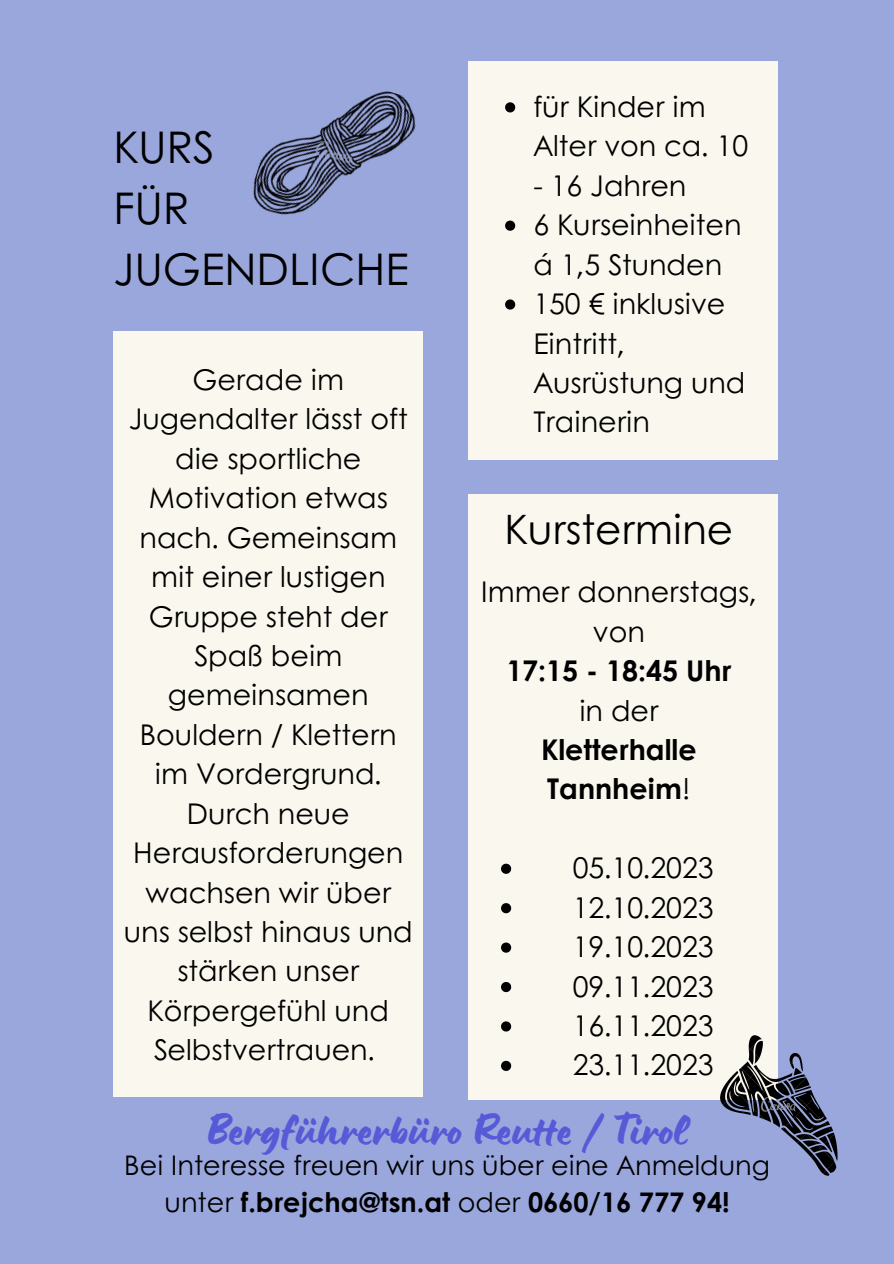
<style>
.page{position:relative;width:894px;height:1264px;background:#fff}
.page>*{position:absolute;margin:0;border:0;box-sizing:border-box;transform-origin:0 0}
.t1{font:49.5px "Lumios Brush";color:#575ad6}
.t2{font:43.65px/60.8px "Century Gothic";color:#000}
.t3{font:40.5px "Century Gothic";color:#000}
.t4{font:28.5px/39.5px "Century Gothic";color:#000}
.t5{font:700 28.5px "Century Gothic";color:#000}
.t6{font:27px/37.2px "Century Gothic";color:#000;text-align:center}
.s1{font-weight:400}
.s2{font-weight:700}
</style>
<div class="page">
<div style="left:0;top:0;width:893px;height:1263px;background:#9aa7dd"></div>
<div style="left:468px;top:61px;width:309px;height:398px;background:#faf8ee"></div>
<div style="left:468px;top:494px;width:309px;height:605px;background:#faf8ee"></div>
<div style="left:113px;top:331px;width:310px;height:766px;background:#faf8ee"></div>
<img style="left:253px;top:91px;width:163px;height:124px">
<img style="left:718px;top:1035px;width:119px;height:140px">
<svg style="left:501px;top:863px;width:10px;height:10px"></svg>
<svg style="left:501px;top:903px;width:10px;height:10px"></svg>
<svg style="left:501px;top:942px;width:10px;height:10px"></svg>
<svg style="left:501px;top:982px;width:10px;height:10px"></svg>
<svg style="left:501px;top:1021px;width:10px;height:10px"></svg>
<svg style="left:501px;top:1060px;width:10px;height:10px"></svg>
<svg style="left:505px;top:102px;width:10px;height:10px"></svg>
<svg style="left:505px;top:221px;width:10px;height:10px"></svg>
<svg style="left:505px;top:299px;width:10px;height:10px"></svg>
<p class="t2" style="left:113px;top:115px;width:102px">KURS</p>
<p class="t2" style="left:113px;top:176px;width:297px">FÜR<br>JUGENDLICHE</p>
<p class="t4" style="left:124px;top:358px;width:290px;text-align:center">Gerade im<br>Jugendalter lässt oft die sportliche<br>Motivation etwas nach. Gemeinsam mit einer lustigen<br>Gruppe steht der<br>Spaß beim gemeinsamen<br>Bouldern / Klettern im Vordergrund.<br>Durch neue<br>Herausforderungen wachsen wir über uns selbst hinaus und stärken unser<br>Körpergefühl und<br>Selbstvertrauen.</p>
<p class="t4" style="left:533px;top:86px;width:216px">für Kinder im<br>Alter von ca. 10</p>
<p class="t4" style="left:533px;top:164px;width:155px">- 16 Jahren</p>
<p class="t4" style="left:533px;top:204px;width:210px">6 Kurseinheiten á 1,5 Stunden</p>
<p class="t4" style="left:533px;top:283px;width:213px">150 € inklusive<br>Eintritt,<br>Ausrüstung und<br>Trainerin</p>
<p class="t3" style="left:504px;top:498px;width:230px">Kurstermine</p>
<p class="t4" style="left:480px;top:571px;width:278px">Immer donnerstags,</p>
<p class="t4" style="left:592px;top:610px;width:53px">von</p>
<p class="t5" style="left:506px;top:649px;width:227px">17:15 - 18:45 Uhr</p>
<p class="t4" style="left:579px;top:689px;width:81px">in der</p>
<p class="t5" style="left:541px;top:728px;width:157px">Kletterhalle</p>
<p class="t5" style="left:547px;top:767px;width:145px">Tannheim<span class="s1">!</span></p>
<p class="t4" style="left:572px;top:847px;width:142px">05.10.2023</p>
<p class="t4" style="left:572px;top:886px;width:142px">12.10.2023</p>
<p class="t4" style="left:572px;top:925px;width:142px">19.10.2023</p>
<p class="t4" style="left:572px;top:965px;width:142px">09.11.2023</p>
<p class="t4" style="left:572px;top:1004px;width:142px">16.11.2023</p>
<p class="t4" style="left:572px;top:1044px;width:142px">23.11.2023</p>
<p class="t1" style="left:207px;top:1113px;width:481px">Bergführerbüro Reutte / Tirol</p>
<p class="t6" style="left:124px;top:1144px;width:647px">Bei Interesse freuen wir uns über eine Anmeldung unter <span class="s2">f.brejcha@tsn.at</span> oder <span class="s2">0660/16 777 94!</span></p>
</div>
